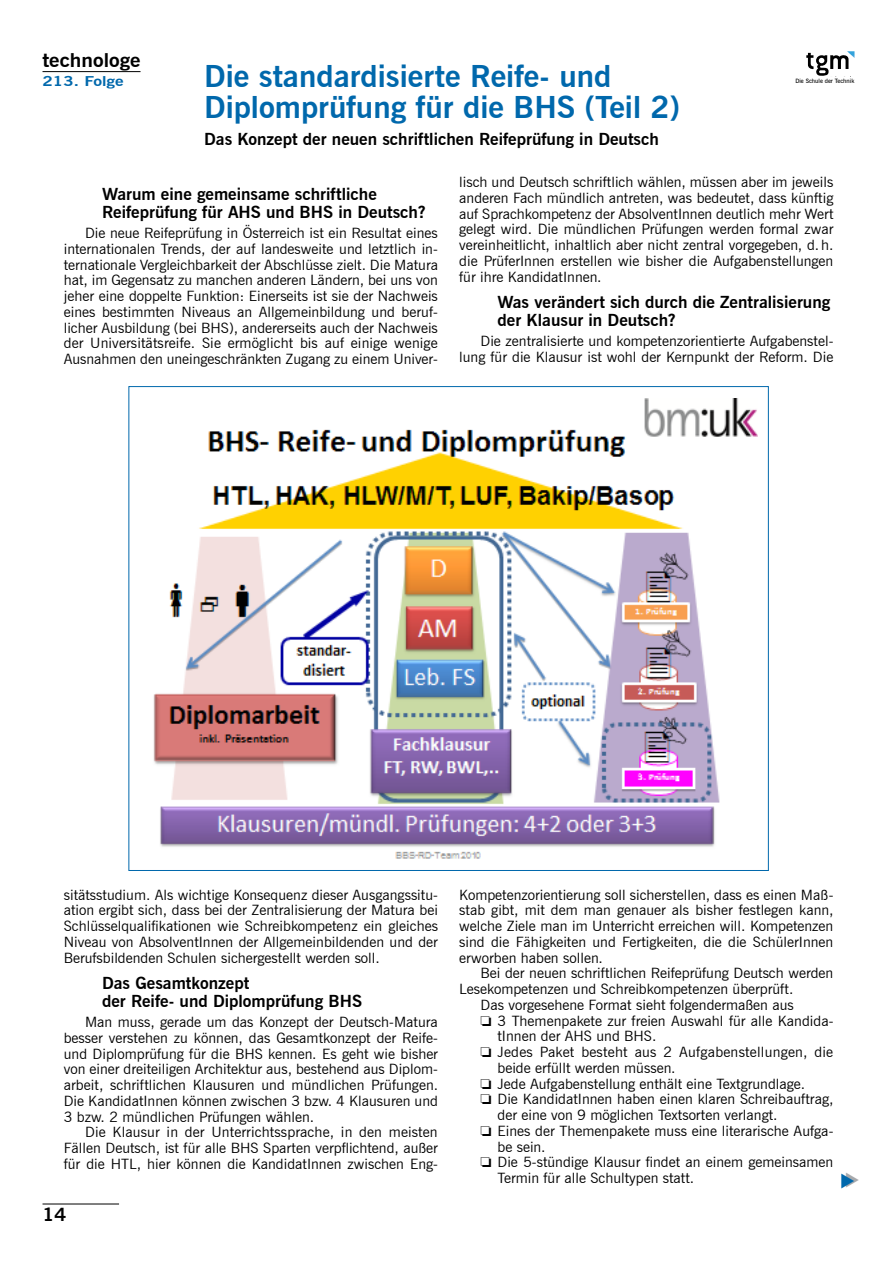
<style>
.page{position:relative;width:893px;height:1263px;background:#fff}
.page>*{position:absolute;margin:0;border:0;box-sizing:border-box;transform-origin:0 0}
.titel{font:700 30px "News Gothic BT";color:#0068ac;scale:1.05 1}
.t1{font:700 18.9px "News Gothic BT";color:#000;scale:1.11 1}
.t2{font:700 18px "News Gothic BT";color:#000;scale:1.1 1}
.zwiti{font:700 16.5px/18px "News Gothic BT";color:#000;scale:1.04 1}
.fließtext{font:14.25px/15.8px "News Gothic BT";color:#000;text-align:justify}
.fließ_punkt{font:14.25px/15.8px "News Gothic BT";color:#000}
.t3{font:700 13.5px "News Gothic BT";color:#0068ac;scale:1.28 1}
.t4{font:600 6px "News Gothic BT";color:#000}
.s1{font-family:"Dixieland Normal"}
</style>
<div class="page">
<hr style="left:43px;top:1203px;width:76px;height:1px;background:#000">
<hr style="left:43px;top:71px;width:98px;height:1px;background:#000">
<svg style="left:806px;top:51px;width:48px;height:25px"></svg>
<img style="left:153px;top:399px;width:605px;height:460px">
<h2 class="t1" style="left:43px;top:49px;width:90px">technologe</h2>
<p class="t3" style="left:43px;top:73px;width:65px">213. Folge</p>
<p class="titel" style="left:204px;top:58px;width:389px">Die standardisierte Reife- und</p>
<p class="titel" style="left:204px;top:89px;width:455px">Diplomprüfung für die BHS (Teil 2)</p>
<p class="zwiti" style="left:204px;top:130px;width:439px">Das Konzept der neuen schriftlichen Reifeprüfung in Deutsch</p>
<p class="t4" style="left:795px;top:77px;width:60px">Die Schule der Technik</p>
<p class="zwiti" style="left:102px;top:185px;width:313px">Warum eine gemeinsame schriftliche<br>Reifeprüfung für AHS und BHS in Deutsch?</p>
<p class="fließtext" style="left:64px;top:225px;width:376px;text-indent:21px">Die neue Reifeprüfung in Österreich ist ein Resultat eines internationalen Trends, der auf landesweite und letztlich in&shy;ternationale Vergleichbarkeit der Abschlüsse zielt. Die Matura hat, im Gegensatz zu manchen anderen Ländern, bei uns von jeher eine doppelte Funktion: Einerseits ist sie der Nachweis eines bestimmten Niveaus an Allgemeinbildung und beruf&shy;licher Ausbildung (bei BHS), andererseits auch der Nachweis der Universitätsreife. Sie ermöglicht bis auf einige wenige Ausnahmen den uneingeschränkten Zugang zu einem Univer-</p>
<p class="fließtext" style="left:459px;top:174px;width:376px">lisch und Deutsch schriftlich wählen, müssen aber im jeweils anderen Fach mündlich antreten, was bedeutet, dass künftig auf Sprachkompetenz der AbsolventInnen deutlich mehr Wert gelegt wird. Die mündlichen Prüfungen werden formal zwar vereinheitlicht, inhaltlich aber nicht zentral vorgegeben, d.h. die PrüferInnen erstellen wie bisher die Aufgabenstellungen für ihre KandidatInnen.</p>
<p class="zwiti" style="left:497px;top:293px;width:322px">Was verändert sich durch die Zentralisierung der Klausur in Deutsch?</p>
<p class="fließtext" style="left:459px;top:333px;width:376px;text-align:right">Die zentralisierte und kompetenzorientierte Aufgabenstel&shy;lung für die Klausur ist wohl der Kernpunkt der Reform. Die</p>
<p class="fließtext" style="left:64px;top:886px;width:376px">sitätsstudium. Als wichtige Konsequenz dieser Ausgangssitu&shy;ation ergibt sich, dass bei der Zentralisierung der Matura bei Schlüsselqualifikationen wie Schreibkompetenz ein gleiches Niveau von AbsolventInnen der Allgemeinbildenden und der Berufsbildenden Schulen sichergestellt werden soll.</p>
<p class="zwiti" style="left:102px;top:974px;width:251px">Das Gesamtkonzept<br>der Reife- und Diplomprüfung BHS</p>
<p class="fließtext" style="left:64px;top:1014px;width:376px;text-indent:21px">Man muss, gerade um das Konzept der Deutsch-Matura besser verstehen zu können, das Gesamtkonzept der Reife&shy;und Diplomprüfung für die BHS kennen. Es geht wie bisher von einer dreiteiligen Architektur aus, bestehend aus Diplom&shy;arbeit, schriftlichen Klausuren und mündlichen Prüfungen.<br>Die KandidatInnen können zwischen 3 bzw. 4 Klausuren und 3 bzw. 2 mündlichen Prüfungen wählen.</p>
<p class="fließtext" style="left:64px;top:1124px;width:376px;text-indent:21px">Die Klausur in der Unterrichtssprache, in den meisten Fällen Deutsch, ist für alle BHS Sparten verpflichtend, außer für die HTL, hier können die KandidatInnen zwischen Eng-</p>
<p class="t2" style="left:43px;top:1204px;width:23px">14</p>
<p class="fließtext" style="left:459px;top:886px;width:376px">Kompetenzorientierung soll sicherstellen, dass es einen Maß&shy;stab gibt, mit dem man genauer als bisher festlegen kann, welche Ziele man im Unterricht erreichen will. Kompetenzen sind die Fähigkeiten und Fertigkeiten, die die SchülerInnen erworben haben sollen.</p>
<p class="fließtext" style="left:459px;top:965px;width:376px;text-indent:21px">Bei der neuen schriftlichen Reifeprüfung Deutsch werden<br>Lesekompetenzen und Schreibkompetenzen überprüft.</p>
<p class="fließtext" style="left:480px;top:997px;width:315px">Das vorgesehene Format sieht folgendermaßen aus</p>
<p class="fließ_punkt" style="left:497px;top:1012px;width:337px;text-indent:-17px"><span class="s1">O</span> 3 Themenpakete zur freien Auswahl für alle Kandida&shy;tInnen der AHS und BHS.</p>
<p class="fließ_punkt" style="left:497px;top:1044px;width:337px;text-indent:-17px"><span class="s1">O</span> Jedes Paket besteht aus 2 Aufgabenstellungen, die beide erfüllt werden müssen.</p>
<p class="fließ_punkt" style="left:480px;top:1075px;width:326px"><span class="s1">O</span> Jede Aufgabenstellung enthält eine Textgrundlage.</p>
<p class="fließ_punkt" style="left:497px;top:1091px;width:337px;text-indent:-17px"><span class="s1">O</span> Die KandidatInnen haben einen klaren Schreibauftrag, der eine von 9 möglichen Textsorten verlangt.</p>
<p class="fließ_punkt" style="left:497px;top:1123px;width:337px;text-indent:-17px"><span class="s1">O</span> Eines der Themenpakete muss eine literarische Aufga&shy;be sein.</p>
<p class="fließ_punkt" style="left:497px;top:1154px;width:337px;text-indent:-17px"><span class="s1">O</span> Die 5-stündige Klausur findet an einem gemeinsamen<br>Termin für alle Schultypen statt.</p>
</div>
